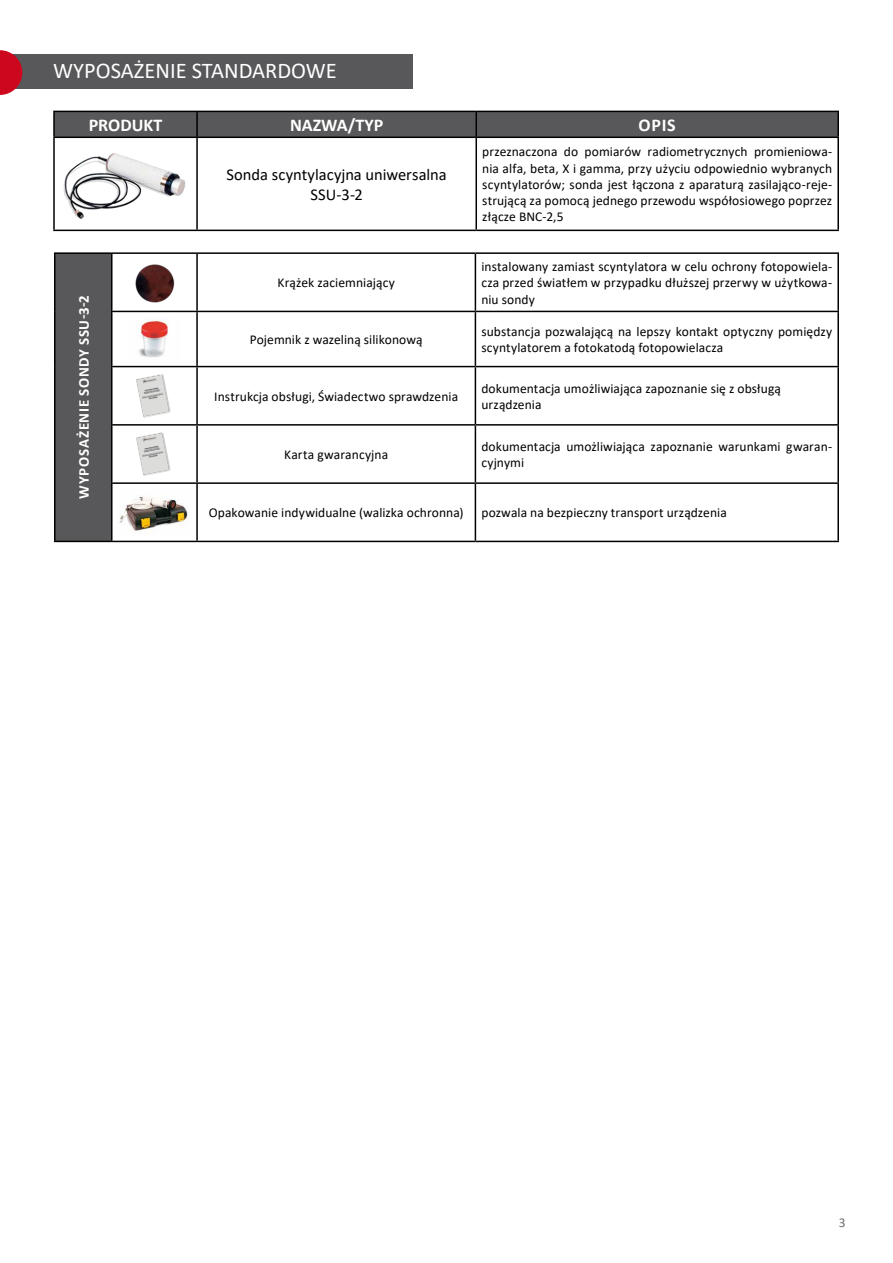
<style>
.page{position:relative;width:893px;height:1263px;background:#fff}
.page>*{position:absolute;margin:0;border:0;box-sizing:border-box;transform-origin:0 0}
.t1{font:22.5px "Calibri";color:#fff}
.t2{font:700 18px "Calibri";color:#fff}
.t3{font:16.5px/19.8px "Calibri";color:#000;text-align:center}
.t4{font:700 15px "Calibri";letter-spacing:.045em;color:#fff}
.t5{font:13.5px/16.2px "Calibri";letter-spacing:.005em;color:#000}
.t6{font:13.5px "Calibri";color:#707172}
</style>
<div class="page">
<div style="left:0;top:54px;width:413px;height:34px;background:#58585a"></div>
<svg style="left:0;top:50px;width:22px;height:45px"></svg>
<svg style="left:55px;top:112px;width:782px;height:25px;background:#555557"></svg>
<hr style="left:53px;top:111px;width:144px;height:1px;background:#000">
<hr style="left:53px;top:112px;width:2px;height:25px;background:#000">
<hr style="left:197px;top:111px;width:279px;height:1px;background:#000">
<hr style="left:196px;top:112px;width:2px;height:25px;background:#000">
<hr style="left:476px;top:111px;width:363px;height:1px;background:#000">
<hr style="left:475px;top:112px;width:2px;height:25px;background:#000">
<hr style="left:837px;top:112px;width:2px;height:25px;background:#000">
<hr style="left:53px;top:137px;width:144px;height:1px;background:#000">
<hr style="left:53px;top:138px;width:2px;height:92px;background:#000">
<hr style="left:197px;top:137px;width:279px;height:1px;background:#000">
<hr style="left:196px;top:138px;width:2px;height:92px;background:#000">
<hr style="left:476px;top:137px;width:363px;height:1px;background:#000">
<hr style="left:475px;top:138px;width:2px;height:92px;background:#000">
<hr style="left:837px;top:138px;width:2px;height:92px;background:#000">
<hr style="left:53px;top:230px;width:144px;height:1px;background:#000">
<hr style="left:197px;top:230px;width:279px;height:1px;background:#000">
<hr style="left:476px;top:230px;width:363px;height:1px;background:#000">
<img style="left:64px;top:153px;width:122px;height:66px">
<div style="left:55px;top:253px;width:57px;height:288px;background:#58585a"></div>
<hr style="left:54px;top:252px;width:58px;height:2px;background:#000">
<hr style="left:54px;top:254px;width:2px;height:57px;background:#000">
<hr style="left:112px;top:252px;width:85px;height:2px;background:#000">
<hr style="left:111px;top:254px;width:1px;height:57px;background:#000">
<hr style="left:197px;top:252px;width:278px;height:2px;background:#000">
<hr style="left:196px;top:254px;width:2px;height:57px;background:#000">
<hr style="left:475px;top:252px;width:364px;height:2px;background:#000">
<hr style="left:475px;top:254px;width:1px;height:57px;background:#000">
<hr style="left:837px;top:254px;width:2px;height:57px;background:#000">
<hr style="left:54px;top:311px;width:2px;height:56px;background:#000">
<hr style="left:111px;top:311px;width:86px;height:1px;background:#000">
<hr style="left:111px;top:312px;width:1px;height:54px;background:#000">
<hr style="left:197px;top:311px;width:278px;height:1px;background:#000">
<hr style="left:196px;top:312px;width:2px;height:54px;background:#000">
<hr style="left:475px;top:311px;width:364px;height:1px;background:#000">
<hr style="left:475px;top:312px;width:1px;height:54px;background:#000">
<hr style="left:837px;top:312px;width:2px;height:54px;background:#000">
<hr style="left:54px;top:367px;width:2px;height:58px;background:#000">
<hr style="left:111px;top:366px;width:86px;height:1px;background:#000">
<hr style="left:111px;top:367px;width:1px;height:57px;background:#000">
<hr style="left:197px;top:366px;width:278px;height:1px;background:#000">
<hr style="left:196px;top:367px;width:2px;height:57px;background:#000">
<hr style="left:475px;top:366px;width:364px;height:1px;background:#000">
<hr style="left:475px;top:367px;width:1px;height:57px;background:#000">
<hr style="left:837px;top:367px;width:2px;height:57px;background:#000">
<hr style="left:54px;top:425px;width:2px;height:58px;background:#000">
<hr style="left:111px;top:424px;width:86px;height:2px;background:#000">
<hr style="left:111px;top:426px;width:1px;height:56px;background:#000">
<hr style="left:197px;top:424px;width:278px;height:2px;background:#000">
<hr style="left:196px;top:426px;width:2px;height:56px;background:#000">
<hr style="left:475px;top:424px;width:364px;height:2px;background:#000">
<hr style="left:475px;top:426px;width:1px;height:56px;background:#000">
<hr style="left:837px;top:426px;width:2px;height:56px;background:#000">
<hr style="left:54px;top:483px;width:2px;height:58px;background:#000">
<hr style="left:111px;top:482px;width:86px;height:2px;background:#000">
<hr style="left:111px;top:484px;width:1px;height:57px;background:#000">
<hr style="left:197px;top:482px;width:278px;height:2px;background:#000">
<hr style="left:196px;top:484px;width:2px;height:57px;background:#000">
<hr style="left:475px;top:482px;width:364px;height:2px;background:#000">
<hr style="left:475px;top:484px;width:1px;height:57px;background:#000">
<hr style="left:837px;top:484px;width:2px;height:57px;background:#000">
<hr style="left:54px;top:541px;width:58px;height:1px;background:#000">
<hr style="left:112px;top:541px;width:85px;height:1px;background:#000">
<hr style="left:197px;top:541px;width:278px;height:1px;background:#000">
<hr style="left:475px;top:541px;width:364px;height:1px;background:#000">
<img style="left:135px;top:264px;width:40px;height:39px">
<img style="left:137px;top:318px;width:32px;height:39px">
<img style="left:136px;top:374px;width:35px;height:44px">
<img style="left:136px;top:432px;width:35px;height:44px">
<img style="left:119px;top:495px;width:69px;height:39px">
<h1 class="t1" style="left:53px;top:55px;width:285px">WYPOSAŻENIE STANDARDOWE</h1>
<h2 class="t2" style="left:89px;top:112px;width:75px">PRODUKT</h2>
<h2 class="t2" style="left:290px;top:112px;width:95px">NAZWA/TYP</h2>
<h2 class="t2" style="left:639px;top:112px;width:39px">OPIS</h2>
<p class="t3" style="left:226px;top:164px;width:222px">Sonda scyntylacyjna uniwersalna<br>SSU-3-2</p>
<p class="t5" style="left:482px;top:144px;width:351px;text-align:justify">przeznaczona do pomiarów radiometrycznych promieniowa&shy;nia alfa, beta, X i gamma, przy użyciu odpowiednio wybranych scyntylatorów; sonda jest łączona z aparaturą zasilająco-reje&shy;strującą za pomocą jednego przewodu współosiowego poprzez złącze BNC-2,5</p>
<p class="t4" style="left:73px;top:499px;width:205px;rotate:-90deg">WYPOSAŻENIE SONDY SSU-3-2</p>
<p class="t5" style="left:278px;top:274px;width:119px">Krążek zaciemniający</p>
<p class="t5" style="left:481px;top:258px;width:352px;text-align:justify">instalowany zamiast scyntylatora w celu ochrony fotopowiela&shy;cza przed światłem w przypadku dłuższej przerwy w użytkowa&shy;niu sondy</p>
<p class="t5" style="left:250px;top:331px;width:174px">Pojemnik z wazeliną silikonową</p>
<p class="t5" style="left:481px;top:323px;width:352px">substancja pozwalającą na lepszy kontakt optyczny pomiędzy scyntylatorem a fotokatodą fotopowielacza</p>
<p class="t5" style="left:214px;top:388px;width:245px">Instrukcja obsługi, Świadectwo sprawdzenia</p>
<p class="t5" style="left:481px;top:380px;width:301px">dokumentacja umożliwiająca zapoznanie się z obsługą urządzenia</p>
<p class="t5" style="left:284px;top:446px;width:105px">Karta gwarancyjna</p>
<p class="t5" style="left:481px;top:438px;width:352px">dokumentacja umożliwiająca zapoznanie warunkami gwaran&shy;cyjnymi</p>
<p class="t5" style="left:209px;top:504px;width:256px">Opakowanie indywidualne (walizka ochronna)</p>
<p class="t5" style="left:481px;top:504px;width:247px">pozwala na bezpieczny transport urządzenia</p>
<p class="t6" style="left:839px;top:1213px;width:8px">3</p>
</div>
